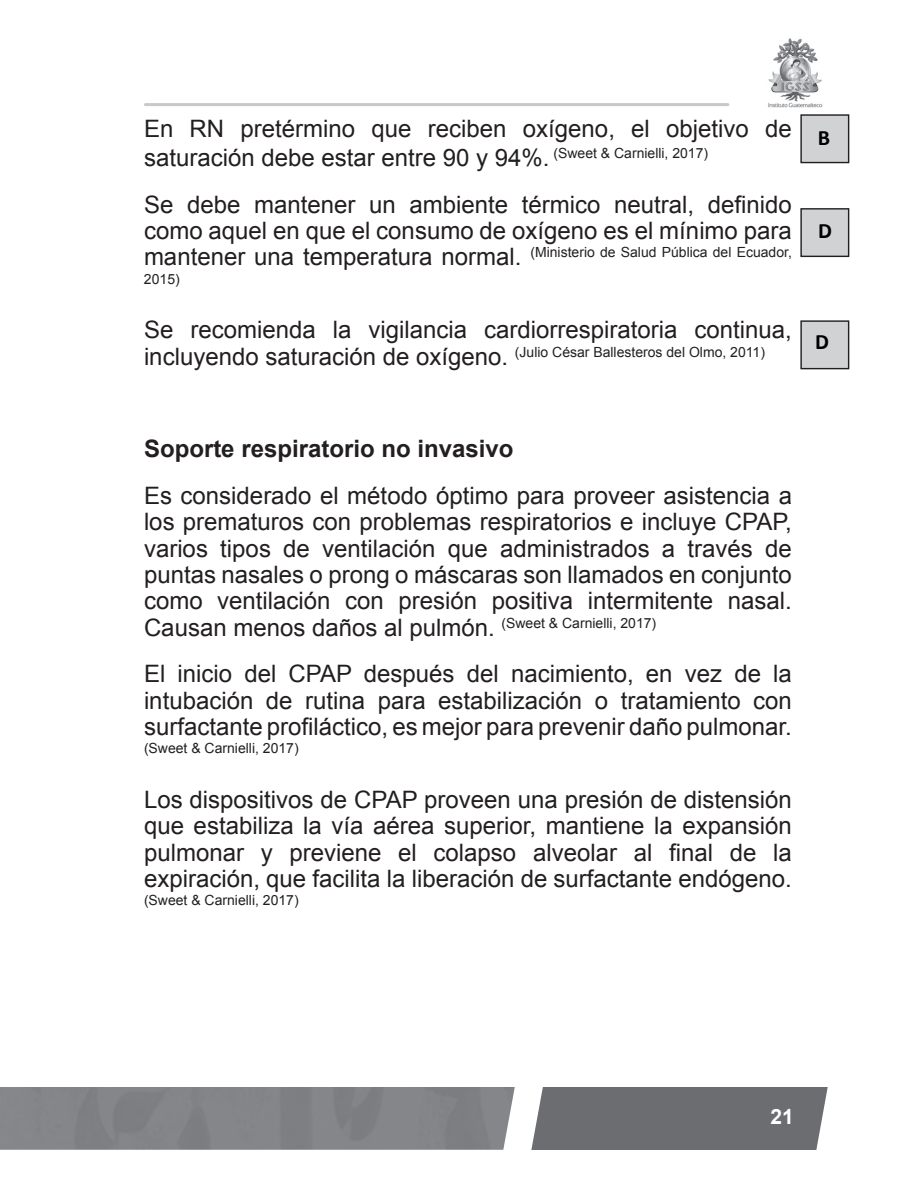
<style>
.page{position:relative;width:900px;height:1188px;background:#fff}
.page>*{position:absolute;margin:0;border:0;box-sizing:border-box;transform-origin:0 0}
.t1{font:24px/26.4px "Arial";color:#231f20;text-align:justify}
.t2{font:700 24px "Arial";color:#231f20}
.t3{font:700 22px "Calibri";color:#000001}
.t4{font:700 21px "Arial";color:#fff}
.t5{font:14px/26.4px "Arial";color:#231f20}
.s1{font-size:24px}
</style>
<div class="page">
<hr style="left:145px;top:103px;width:583px;height:3px;background:#c7c8ca">
<div style="left:531px;top:1087px;width:297px;height:63px;background:#6c6d70"></div>
<img style="left:768px;top:38px;width:55px;height:70px">
<div style="left:801px;top:115px;width:48px;height:48px;background:#d1d2d4"></div>
<div style="left:800px;top:114px;width:49px;height:49px;border:1px solid #231f20"></div>
<div style="left:801px;top:209px;width:48px;height:47px;background:#d1d2d4"></div>
<div style="left:800px;top:208px;width:49px;height:49px;border:1px solid #231f20"></div>
<div style="left:801px;top:321px;width:48px;height:48px;background:#d1d2d4"></div>
<div style="left:800px;top:320px;width:49px;height:49px;border:1px solid #231f20"></div>
<p class="t1" style="left:144px;top:115px;width:649px;line-height:28.8px">En RN pretérmino que reciben oxígeno, el objetivo de saturación debe estar entre 90 y 94%. <sup>(Sweet</sup> <sup>&amp;</sup> <sup>Carnielli,</sup> <sup>2017)</sup></p>
<p class="t1" style="left:144px;top:191px;width:649px">Se debe mantener un ambiente térmico neutral, definido como aquel en que el consumo de oxígeno es el mínimo para</p>
<p class="t5" style="left:144px;top:240px;width:649px"><span class="s1">mantener una temperatura normal.</span> (Ministerio de Salud Pública del Ecuador,<br>2015)</p>
<p class="t1" style="left:144px;top:317px;width:649px">Se recomienda la vigilancia cardiorrespiratoria continua,</p>
<p class="t5" style="left:144px;top:339px;width:623px"><span class="s1">incluyendo saturación de oxígeno.</span> (Julio César Ballesteros del Olmo, 2011)</p>
<p class="t3" style="left:818px;top:124px;width:14px">B</p>
<p class="t3" style="left:818px;top:217px;width:15px">D</p>
<p class="t3" style="left:815px;top:328px;width:15px">D</p>
<p class="t2" style="left:144px;top:433px;width:371px">Soporte respiratorio no invasivo</p>
<p class="t1" style="left:144px;top:482px;width:650px">Es considerado el método óptimo para proveer asistencia a los prematuros con problemas respiratorios e incluye CPAP, varios tipos de ventilación que administrados a través de puntas nasales o prong o máscaras son llamados en conjunto como ventilación con presión positiva intermitente nasal.<br>Causan menos daños al pulmón. <sup>(Sweet</sup> <sup>&amp;</sup> <sup>Carnielli,</sup> <sup>2017)</sup></p>
<p class="t1" style="left:144px;top:661px;width:649px">El inicio del CPAP después del nacimiento, en vez de la intubación de rutina para estabilización o tratamiento con surfactante profiláctico, es mejor para prevenir daño pulmonar.</p>
<p class="t5" style="left:144px;top:736px;width:156px">(Sweet &amp; Carnielli, 2017)</p>
<p class="t1" style="left:144px;top:786px;width:650px">Los dispositivos de CPAP proveen una presión de distensión que estabiliza la vía aérea superior, mantiene la expansión pulmonar y previene el colapso alveolar al final de la expiración, que facilita la liberación de surfactante endógeno.</p>
<p class="t5" style="left:144px;top:888px;width:156px">(Sweet &amp; Carnielli, 2017)</p>
<p class="t4" style="left:771px;top:1103px;width:25px">21</p>
</div>
